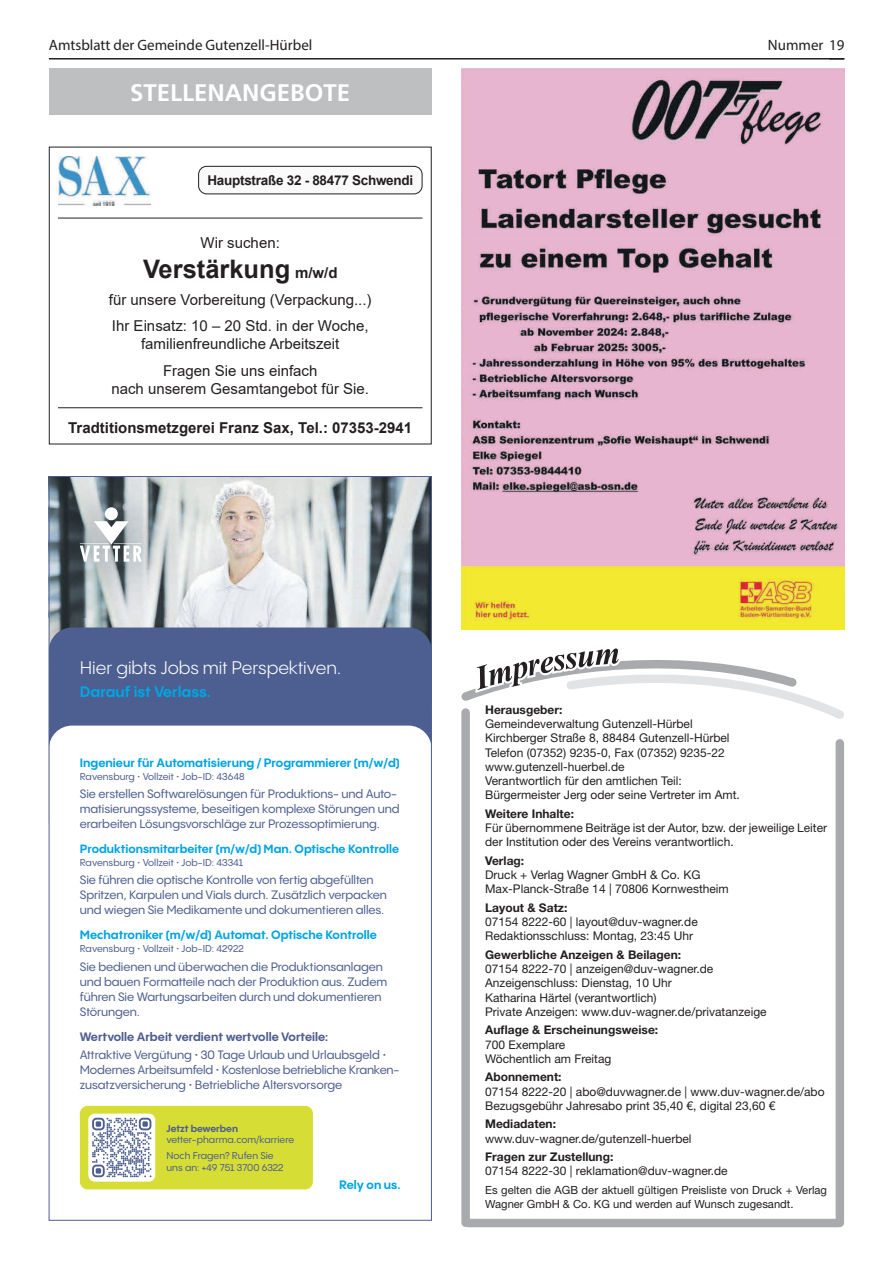
<style>
.page{position:relative;width:893px;height:1263px;background:#fff}
.page>*{position:absolute;margin:0;border:0;box-sizing:border-box;transform-origin:0 0}
.t1{font:700 25.5px "Arial";color:#231f20}
.t2{font:700 24px "Frutiger";color:#fff}
.t3{font:18px "PP Pangram Sans";letter-spacing:-.005em;color:#fff}
.t4{font:15px/26.5px "Arial";color:#231f20}
.t5{font:15px "Myriad Pro";color:#231f20}
.t6{font:700 15px "Arial";color:#231f20}
.t7{font:700 15px "PP Pangram Sans";color:#00a5e2}
.t8{font:700 13.5px "Arial";letter-spacing:-.02em;color:#231f20}
.t9{font:12px/14.2px "Helvetica Neue LT Std";color:#231f20}
.t10{font:500 12px/15px "PP Pangram Sans";letter-spacing:-.01em;color:#4d5e90}
.t11{font:700 12px "Helvetica Neue LT Std";color:#231f20}
.t12{font:700 12px "PP Pangram Sans";color:#00a5e2}
.t13{font:700 12px "PP Pangram Sans";color:#4d5e90}
.t14{font:700 11.85px "PP Pangram Sans";color:#00a5e2}
.t15{font:11.25px/14.2px "Helvetica Neue LT Std";color:#231f20}
.t16{font:500 9.75px/15.9px "PP Pangram Sans";color:#4d5e90}
.t17{font:700 9.75px "PP Pangram Sans";color:#4d5e90}
.s1{font-size:15px}
</style>
<div class="page">
<hr style="left:49px;top:58px;width:795px;height:2px;background:#231f20">
<svg style="left:829px;top:59px;width:15px;height:1px"></svg>
<img style="left:461px;top:68px;width:383px;height:561px">
<img style="left:51px;top:478px;width:379px;height:149px">
<div style="left:51px;top:627px;width:379px;height:98px;background:#4d5e90"></div>
<svg style="left:51px;top:725px;width:379px;height:465px"></svg>
<img style="left:51px;top:478px;width:144px;height:139px">
<div style="left:105px;top:507px;width:13px;height:13px;background:#fff;border-radius:50%"></div>
<svg style="left:80px;top:521px;width:62px;height:41px"></svg>
<div style="left:80px;top:1106px;width:233px;height:83px;background:#d6de36;border-radius:8px"></div>
<div style="left:88px;top:1113px;width:67px;height:68px;background:#fff;border-radius:6px"></div>
<svg style="left:92px;top:1118px;width:59px;height:59px"></svg>
<div style="left:49px;top:147px;width:383px;height:297px;border:1px solid #231f20"></div>
<img style="left:58px;top:157px;width:92px;height:48px">
<div style="left:199px;top:166px;width:223px;height:28px;background:#fafafa;border-radius:8px"></div>
<div style="left:198px;top:166px;width:224px;height:28px;border:1px solid #231f20;border-radius:8px"></div>
<hr style="left:58px;top:218px;width:364px;height:1px;background:#231f20">
<hr style="left:58px;top:407px;width:364px;height:1px;background:#231f20">
<div style="left:49px;top:68px;width:383px;height:47px;background:#bebfc1"></div>
<div style="left:468px;top:1219px;width:370px;height:8px;background:#a8aaad"></div>
<svg style="left:461px;top:648px;width:383px;height:71px"></svg>
<div style="left:461px;top:712px;width:9px;height:511px;background:#a8aaad"></div>
<div style="left:836px;top:743px;width:8px;height:480px;background:#a8aaad"></div>
<p class="t5" style="left:49px;top:35px;width:265px">Amtsblatt der Gemeinde Gutenzell-Hürbel</p>
<p class="t5" style="left:768px;top:35px;width:78px">Nummer 19</p>
<h2 class="t2" style="left:130px;top:78px;width:222px">STELLENANGEBOTE</h2>
<p class="t8" style="left:207px;top:171px;width:207px">Hauptstraße 32 - 88477 Schwendi</p>
<p class="t4" style="left:201px;top:229px;width:81px">Wir suchen:</p>
<h1 class="t1" style="left:143px;top:251px;width:196px">Verstärkung <span class="s1">m/w/d</span></h1>
<p class="t4" style="left:109px;top:286px;width:264px">für unsere Vorbereitung (Verpackung...)<br>Ihr Einsatz: 10 – 20 Std. in der Woche,</p>
<p class="t4" style="left:141px;top:331px;width:200px;text-align:center">familienfreundliche Arbeitszeit<br>Fragen Sie uns einfach</p>
<p class="t4" style="left:111px;top:375px;width:259px">nach unserem Gesamtangebot für Sie.</p>
<p class="t6" style="left:68px;top:417px;width:346px">Tradtitionsmetzgerei Franz Sax, Tel.: 07353-2941</p>
<h3 class="t3" style="left:80px;top:657px;width:263px">Hier gibts Jobs mit Perspektiven.</h3>
<p class="t7" style="left:80px;top:682px;width:132px">Darauf ist Verlass.</p>
<p class="t12" style="left:80px;top:755px;width:322px">Ingenieur für Automatisierung / Programmierer (m/w/d)</p>
<p class="t16" style="left:80px;top:769px;width:166px">Ravensburg • Vollzeit • Job-ID: 43648</p>
<p class="t10" style="left:80px;top:786px;width:321px">Sie erstellen Softwarelösungen für Produktions- und Auto&shy;matisierungssysteme, beseitigen komplexe Störungen und erarbeiten Lösungsvorschläge zur Prozessoptimierung.</p>
<p class="t14" style="left:80px;top:841px;width:321px">Produktionsmitarbeiter (m/w/d) Man. Optische Kontrolle</p>
<p class="t16" style="left:80px;top:855px;width:165px">Ravensburg • Vollzeit • Job-ID: 43341</p>
<p class="t10" style="left:80px;top:873px;width:309px">Sie führen die optische Kontrolle von fertig abgefüllten<br>Spritzen, Karpulen und Vials durch. Zusätzlich verpacken und wiegen Sie Medikamente und dokumentieren alles.</p>
<p class="t12" style="left:80px;top:927px;width:299px">Mechatroniker (m/w/d) Automat. Optische Kontrolle</p>
<p class="t16" style="left:80px;top:941px;width:166px">Ravensburg • Vollzeit • Job-ID: 42922</p>
<p class="t10" style="left:80px;top:959px;width:309px">Sie bedienen und überwachen die Produktionsanlagen und bauen Formatteile nach der Produktion aus. Zudem führen Sie Wartungsarbeiten durch und dokumentieren Störungen.</p>
<p class="t13" style="left:80px;top:1029px;width:250px">Wertvolle Arbeit verdient wertvolle Vorteile:</p>
<p class="t10" style="left:80px;top:1047px;width:321px">Attraktive Vergütung • 30 Tage Urlaub und Urlaubsgeld •<br>Modernes Arbeitsumfeld • Kostenlose betriebliche Kranken&shy;zusatzversicherung • Betriebliche Altersvorsorge</p>
<p class="t17" style="left:166px;top:1122px;width:73px">Jetzt bewerben</p>
<p class="t16" style="left:166px;top:1132px;width:129px">vetter-pharma.com/karriere<br>Noch Fragen? Rufen Sie</p>
<p class="t16" style="left:166px;top:1159px;width:119px">uns an: +49 751 3700 6322</p>
<p class="t12" style="left:339px;top:1177px;width:63px">Rely on us.</p>
<p class="t11" style="left:485px;top:702px;width:79px">Herausgeber:</p>
<p class="t9" style="left:485px;top:716px;width:256px">Gemeindeverwaltung Gutenzell-Hürbel Kirchberger Straße 8, 88484 Gutenzell-Hürbel Telefon (07352) 9235-0, Fax (07352) 9235-22 www.gutenzell-huerbel.de<br>Verantwortlich für den amtlichen Teil:<br>Bürgermeister Jerg oder seine Vertreter im Amt.</p>
<p class="t11" style="left:485px;top:806px;width:90px">Weitere Inhalte:</p>
<p class="t9" style="left:485px;top:820px;width:343px">Für übernommene Beiträge ist der Autor, bzw. der jeweilige Leiter der Institution oder des Vereins verantwortlich.</p>
<p class="t11" style="left:485px;top:853px;width:41px">Verlag:</p>
<p class="t9" style="left:485px;top:867px;width:245px">Druck + Verlag Wagner GmbH &amp; Co. KG<br>Max-Planck-Straße 14 | 70806 Kornwestheim</p>
<p class="t11" style="left:485px;top:900px;width:84px">Layout &amp; Satz:</p>
<p class="t9" style="left:485px;top:914px;width:214px">07154 8222-60 | layout@duv-wagner.de<br>Redaktionsschluss: Montag, 23:45 Uhr</p>
<p class="t11" style="left:485px;top:947px;width:197px">Gewerbliche Anzeigen &amp; Beilagen:</p>
<p class="t9" style="left:485px;top:961px;width:283px">07154 8222-70 | anzeigen@duv-wagner.de Anzeigenschluss: Dienstag, 10 Uhr<br>Katharina Härtel (verantwortlich)<br>Private Anzeigen: www.duv-wagner.de/privatanzeige</p>
<p class="t11" style="left:485px;top:1023px;width:175px">Auflage &amp; Erscheinungsweise:</p>
<p class="t9" style="left:485px;top:1037px;width:128px">700 Exemplare<br>Wöchentlich am Freitag</p>
<p class="t11" style="left:485px;top:1070px;width:78px">Abonnement:</p>
<p class="t9" style="left:485px;top:1084px;width:341px">07154 8222-20 | abo@duvwagner.de | www.duv-wagner.de/abo<br>Bezugsgebühr Jahresabo print 35,40 €, digital 23,60 €</p>
<p class="t11" style="left:485px;top:1117px;width:72px">Mediadaten:</p>
<p class="t9" style="left:485px;top:1131px;width:208px">www.duv-wagner.de/gutenzell-huerbel</p>
<p class="t11" style="left:485px;top:1149px;width:130px">Fragen zur Zustellung:</p>
<p class="t9" style="left:485px;top:1164px;width:244px">07154 8222-30 | reklamation@duv-wagner.de</p>
<p class="t15" style="left:485px;top:1183px;width:343px">Es gelten die AGB der aktuell gültigen Preisliste von Druck + Verlag<br>Wagner GmbH &amp; Co. KG und werden auf Wunsch zugesandt.</p>
</div>
